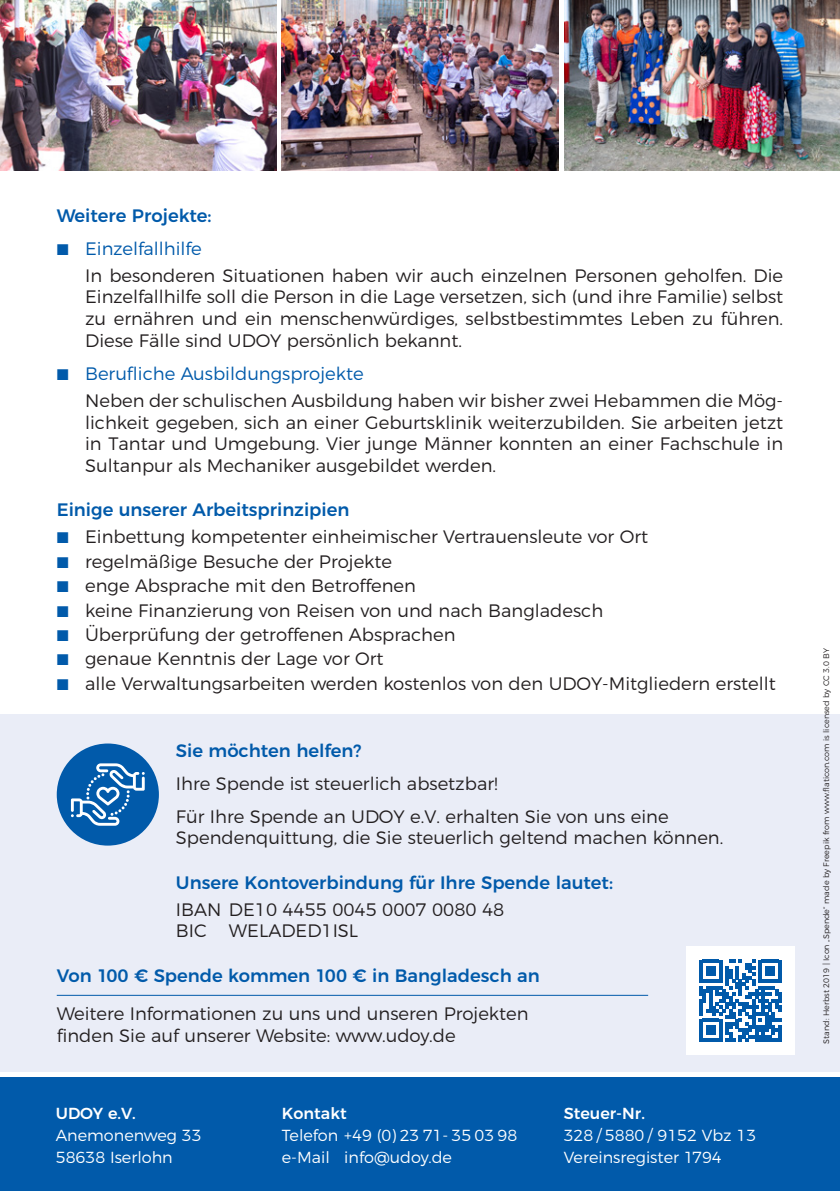
<style>
.page{position:relative;width:840px;height:1191px;background:#fff}
.page>*{position:absolute;margin:0;border:0;box-sizing:border-box;transform-origin:0 0}
.t1{font:300 18px/21.6px "Montserrat";color:#231f20}
.t2{font:500 18px/33px "Montserrat";color:#015aaa}
.t3{font:300 16px/22px "Montserrat";color:#fff}
.t4{font:500 16px "Montserrat";color:#fff}
.t5{font:300 8px "Montserrat";color:#231f20}
.s1{font-family:"European Pi Three";font-weight:400}
.s2{font-weight:300}
.s3{font-family:"European Pi Three";font-weight:400;color:#015aaa}
.s4{color:#015aaa}
.s5{font-weight:500;color:#015aaa}
</style>
<div class="page">
<div style="left:0;top:714px;width:839px;height:357px;background:#eaedf7"></div>
<img style="left:282px;top:0;width:275px;height:170px">
<img style="left:0;top:0;width:276px;height:170px">
<div style="left:685px;top:946px;width:109px;height:108px;background:#fff"></div>
<svg style="left:699px;top:959px;width:82px;height:82px"></svg>
<div style="left:57px;top:743px;width:102px;height:102px;background:#015aaa;border-radius:50%"></div>
<svg style="left:71px;top:763px;width:74px;height:62px"></svg>
<div style="left:0;top:1077px;width:839px;height:114px;background:#015aaa"></div>
<img style="left:564px;top:0;width:275px;height:170px">
<hr style="left:57px;top:994px;width:590px;height:1px;background:#015aaa">
<p class="t2" style="left:57px;top:197px;width:156px">Weitere Projekte:<br><span class="s1">K</span> <span class="s2">Einzelfallhilfe</span></p>
<p class="t1" style="left:85px;top:263px;width:699px;text-align:justify">In besonderen Situationen haben wir auch einzelnen Personen geholfen. Die Einzelfallhilfe soll die Person in die Lage versetzen, sich (und ihre Familie) selbst zu ernähren und ein menschenwürdiges, selbstbestimmtes Leben zu führen.<br>Diese Fälle sind UDOY persönlich bekannt.</p>
<p class="t1" style="left:85px;top:358px;width:699px;line-height:27.2px;text-indent:-28px"><span class="s3">K</span> <span class="s4">Berufliche Ausbildungsprojekte<br></span>Neben der schulischen Ausbildung haben wir bisher zwei Hebammen die Mög-</p>
<p class="t1" style="left:85px;top:410px;width:699px;text-align:justify">lichkeit gegeben, sich an einer Geburtsklinik weiterzubilden. Sie arbeiten jetzt in Tantar und Umgebung. Vier junge Männer konnten an einer Fachschule in Sultanpur als Mechaniker ausgebildet werden.</p>
<p class="t1" style="left:57px;top:494px;width:592px;line-height:27.2px"><span class="s5">Einige unserer Arbeitsprinzipien<br></span><span class="s3">K</span> Einbettung kompetenter einheimischer Vertrauensleute vor Ort</p>
<p class="t1" style="left:57px;top:547px;width:720px;line-height:24.4px"><span class="s3">K</span> regelmäßige Besuche der Projekte<br><span class="s3">K</span> enge Absprache mit den Betroffenen<br><span class="s3">K</span> keine Finanzierung von Reisen von und nach Bangladesch<br><span class="s3">K</span> Überprüfung der getroffenen Absprachen<br><span class="s3">K</span> genaue Kenntnis der Lage vor Ort<br><span class="s3">K</span> alle Verwaltungsarbeiten werden kostenlos von den UDOY-Mitgliedern erstellt</p>
<p class="t2" style="left:176px;top:732px;width:187px">Sie möchten helfen?</p>
<p class="t1" style="left:176px;top:765px;width:494px;line-height:33px">Ihre Spende ist steuerlich absetzbar!<br>Für Ihre Spende an UDOY e.V. erhalten Sie von uns eine</p>
<p class="t1" style="left:176px;top:825px;width:548px">Spendenquittung, die Sie steuerlich geltend machen können.</p>
<p class="t2" style="left:176px;top:864px;width:438px">Unsere Kontoverbindung für Ihre Spende lautet:</p>
<p class="t1" style="left:176px;top:897px;width:329px">IBAN DE10 4455 0045 0007 0080 48<br>BIC WELADED1ISL</p>
<p class="t2" style="left:57px;top:957px;width:484px">Von 100 € Spende kommen 100 € in Bangladesch an</p>
<p class="t1" style="left:57px;top:1001px;width:473px">Weitere Informationen zu uns und unseren Projekten finden Sie auf unserer Website: www.udoy.de</p>
<p class="t4" style="left:56px;top:1100px;width:81px">UDOY e.V.</p>
<p class="t3" style="left:56px;top:1122px;width:147px">Anemonenweg 33<br>58638 Iserlohn</p>
<p class="t4" style="left:282px;top:1100px;width:66px">Kontakt</p>
<p class="t3" style="left:282px;top:1122px;width:237px">Telefon +49 (0) 23 71- 35 03 98 e-Mail info@udoy.de</p>
<p class="t4" style="left:563px;top:1100px;width:83px">Steuer-Nr.</p>
<p class="t3" style="left:563px;top:1122px;width:194px">328 / 5880 / 9152 Vbz 13<br>Vereinsregister 1794</p>
<p class="t5" style="left:819px;top:1043px;width:397px;rotate:-90deg">Stand: Herbst 2019 | Icon „Spende“ made by Freepik from www.flaticon.com is licensed by CC 3.0 BY</p>
</div>
